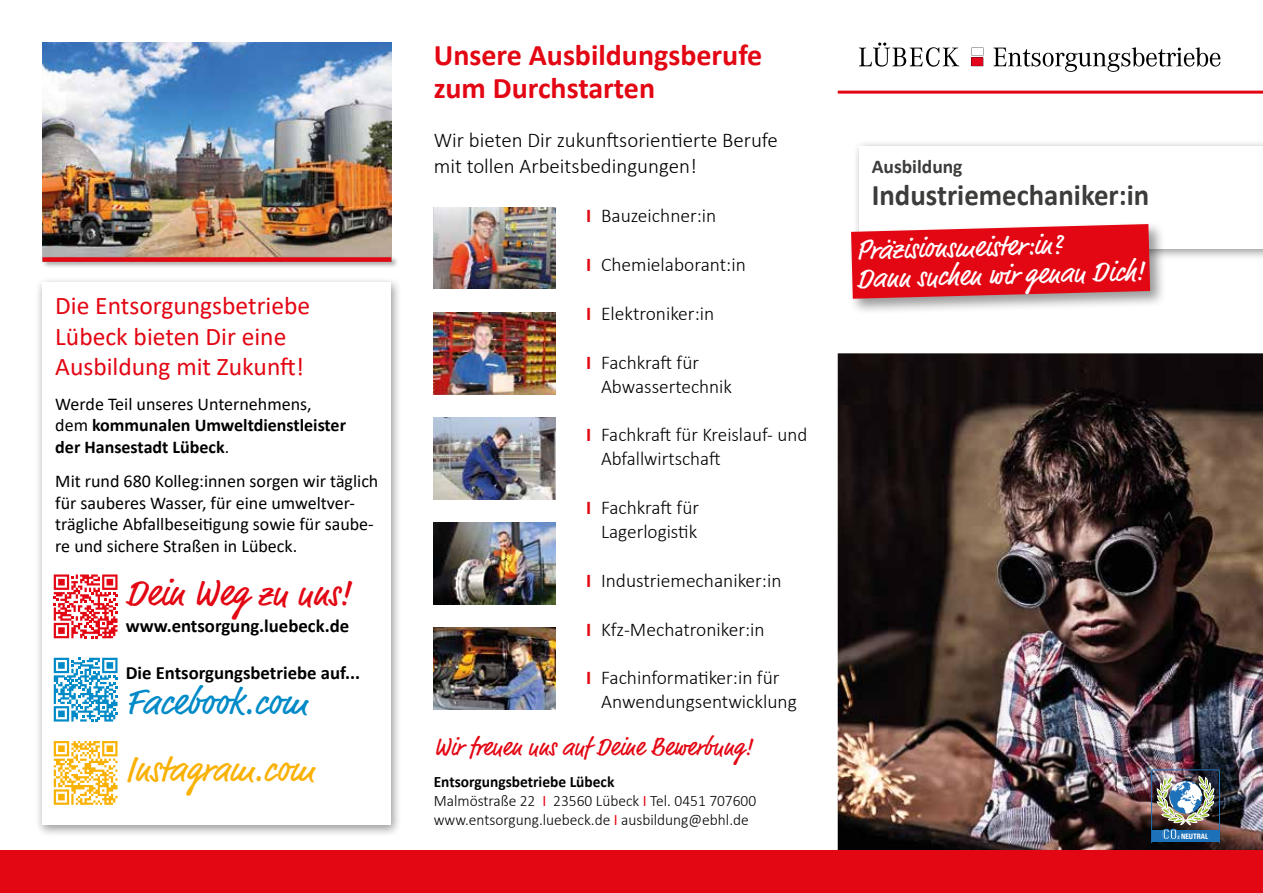
<style>
.page{position:relative;width:1263px;height:893px;background:#fff}
.page>*{position:absolute;margin:0;border:0;box-sizing:border-box;transform-origin:0 0}
.t1{font:37.5px "Market Pro";color:#e30613}
.t2{font:37.5px "Market Pro";color:#f9b104;scale:.96 1}
.t3{font:37.5px "Market Pro";color:#008ac7}
.t4{font:700 30px/33px "Calibri";color:#e30613}
.t5{font:700 30px "Calibri";color:#3c3c3b;scale:.96 1}
.t6{font:28.5px/29px "Market Pro";color:#fff}
.t7{font:25.5px/30.6px "Calibri";color:#e30613}
.t8{font:25.5px "Market Pro";color:#e30613}
.t9{font:300 21px/25.2px "Calibri";color:#000}
.t10{font:300 19.5px/24px "Calibri";color:#000}
.t11{font:700 19.5px "Calibri";color:#3c3c3b}
.t12{font:700 18.75px "Calibri";color:#000}
.t13{font:18px/21.6px "Calibri";color:#000}
.t14{font:700 18px/21.6px "Calibri";color:#000}
.t15{font:300 15.9px/19px "Calibri";color:#000}
.t16{font:13.5px "Univers SB Med Con";color:#fff}
.t17{font:7.2px "Univers SB Med Con";color:#fff}
.s1{font-weight:400}
.s2{font-weight:700;color:#e30613}
.s3{font-weight:700}
.s4{font-weight:400;color:#e30613}
.s5{font-size:4.5px}
</style>
<div class="page">
<img style="left:838px;top:353px;width:425px;height:496px">
<div style="left:853px;top:140px;width:410px;height:121px;background:#000;opacity:.4"></div>
<div style="left:859px;top:146px;width:404px;height:103px;background:#fff"></div>
<hr style="left:838px;top:91px;width:425px;height:3px;background:#e30613">
<div style="left:0;top:849px;width:1263px;height:44px;background:#000;opacity:.4"></div>
<div style="left:0;top:850px;width:1263px;height:43px;background:#e30613"></div>
<div style="left:847px;top:221px;width:320px;height:94px;background:#000;opacity:.4"></div>
<svg style="left:851px;top:224px;width:299px;height:75px;background:#e11d28"></svg>
<svg style="left:859px;top:43px;width:100px;height:24px"></svg>
<svg style="left:993px;top:47px;width:227px;height:25px"></svg>
<svg style="left:971px;top:48px;width:12px;height:18px"></svg>
<img style="left:43px;top:43px;width:348px;height:213px">
<div style="left:41px;top:256px;width:358px;height:13px;background:#000;opacity:.4"></div>
<div style="left:43px;top:257px;width:348px;height:5px;background:#e30613"></div>
<div style="left:35px;top:277px;width:367px;height:561px;background:#000;opacity:.4"></div>
<div style="left:43px;top:282px;width:348px;height:543px;background:#fff"></div>
<img style="left:434px;top:523px;width:122px;height:81px">
<img style="left:434px;top:418px;width:122px;height:81px">
<img style="left:434px;top:628px;width:122px;height:81px">
<img style="left:434px;top:208px;width:122px;height:81px">
<img style="left:434px;top:313px;width:122px;height:81px">
<svg style="left:54px;top:574px;width:64px;height:64px"></svg>
<svg style="left:54px;top:658px;width:64px;height:63px"></svg>
<svg style="left:54px;top:741px;width:64px;height:64px"></svg>
<img style="left:1151px;top:770px;width:69px;height:72px">
<h3 class="t7" style="left:55px;top:290px;width:256px">Die Entsorgungsbetriebe<br>Lübeck bieten Dir eine<br>Ausbildung mit Zukunft!</h3>
<p class="t14" style="left:55px;top:392px;width:292px"><span class="s1">Werde Teil unseres Unternehmens, dem</span> kommunalen Umweltdienstleister der Hansestadt Lübeck<span class="s1">.</span></p>
<p class="t13" style="left:55px;top:470px;width:325px">Mit rund 680 Kolleg:innen sorgen wir täglich für sauberes Wasser, für eine umweltver&shy;trägliche Abfallbeseitigung sowie für saube&shy;re und sichere Straßen in Lübeck.</p>
<h1 class="t1" style="left:126px;top:568px;width:226px">Dein Weg zu uns!</h1>
<p class="t12" style="left:126px;top:613px;width:225px">www.entsorgung.luebeck.de</p>
<p class="t12" style="left:126px;top:659px;width:236px">Die Entsorgungsbetriebe auf...</p>
<h1 class="t3" style="left:126px;top:677px;width:183px">Facebook.com</h1>
<h1 class="t2" style="left:126px;top:743px;width:198px">Instagram.com</h1>
<h2 class="t4" style="left:434px;top:38px;width:330px">Unsere Ausbildungsberufe zum Durchstarten</h2>
<p class="t9" style="left:434px;top:128px;width:346px">Wir bieten Dir zukunftsorientierte Berufe mit tollen Arbeitsbedingungen!</p>
<p class="t10" style="left:586px;top:204px;width:132px"><span class="s2">I</span> Bauzeichner:in</p>
<p class="t10" style="left:586px;top:252px;width:161px"><span class="s2">I</span> Chemielaborant:in</p>
<p class="t10" style="left:586px;top:301px;width:130px"><span class="s2">I</span> Elektroniker:in</p>
<p class="t10" style="left:601px;top:350px;width:133px;text-indent:-15px"><span class="s2">I</span> Fachkraft für<br>Abwassertechnik</p>
<p class="t10" style="left:601px;top:423px;width:208px;text-indent:-15px"><span class="s2">I</span> Fachkraft für Kreislauf- und<br>Abfallwirtschaft</p>
<p class="t10" style="left:586px;top:495px;width:114px;text-align:right"><span class="s2">I</span> Fachkraft für<br>Lagerlogistik</p>
<p class="t10" style="left:586px;top:568px;width:197px"><span class="s2">I</span> Industriemechaniker:in</p>
<p class="t10" style="left:586px;top:617px;width:180px"><span class="s2">I</span> Kfz-Mechatroniker:in</p>
<p class="t10" style="left:601px;top:666px;width:197px;text-indent:-15px"><span class="s2">I</span> Fachinformatiker:in für<br>Anwendungsentwicklung</p>
<h3 class="t8" style="left:434px;top:729px;width:320px">Wir freuen uns auf Deine Bewerbung!</h3>
<p class="t15" style="left:434px;top:772px;width:324px"><span class="s3">Entsorgungsbetriebe Lübeck<br></span>Malmöstraße 22 <span class="s4">I</span> 23560 Lübeck <span class="s4">I</span> Tel. 0451 707600 www.entsorgung.luebeck.de <span class="s4">I</span> ausbildung@ebhl.de</p>
<p class="t11" style="left:872px;top:153px;width:92px">Ausbildung</p>
<h2 class="t5" style="left:872px;top:173px;width:291px">Industriemechaniker:in</h2>
<h3 class="t6" style="left:855px;top:238px;width:289px;rotate:-2deg">Präzisionsmeister:in?<br>Dann suchen wir genau Dich!</h3>
<p class="t16" style="left:1163px;top:826px;width:16px">CO</p>
<p class="t17" style="left:1177px;top:832px;width:32px"><span class="s5">2</span> NEUTRAL</p>
</div>
